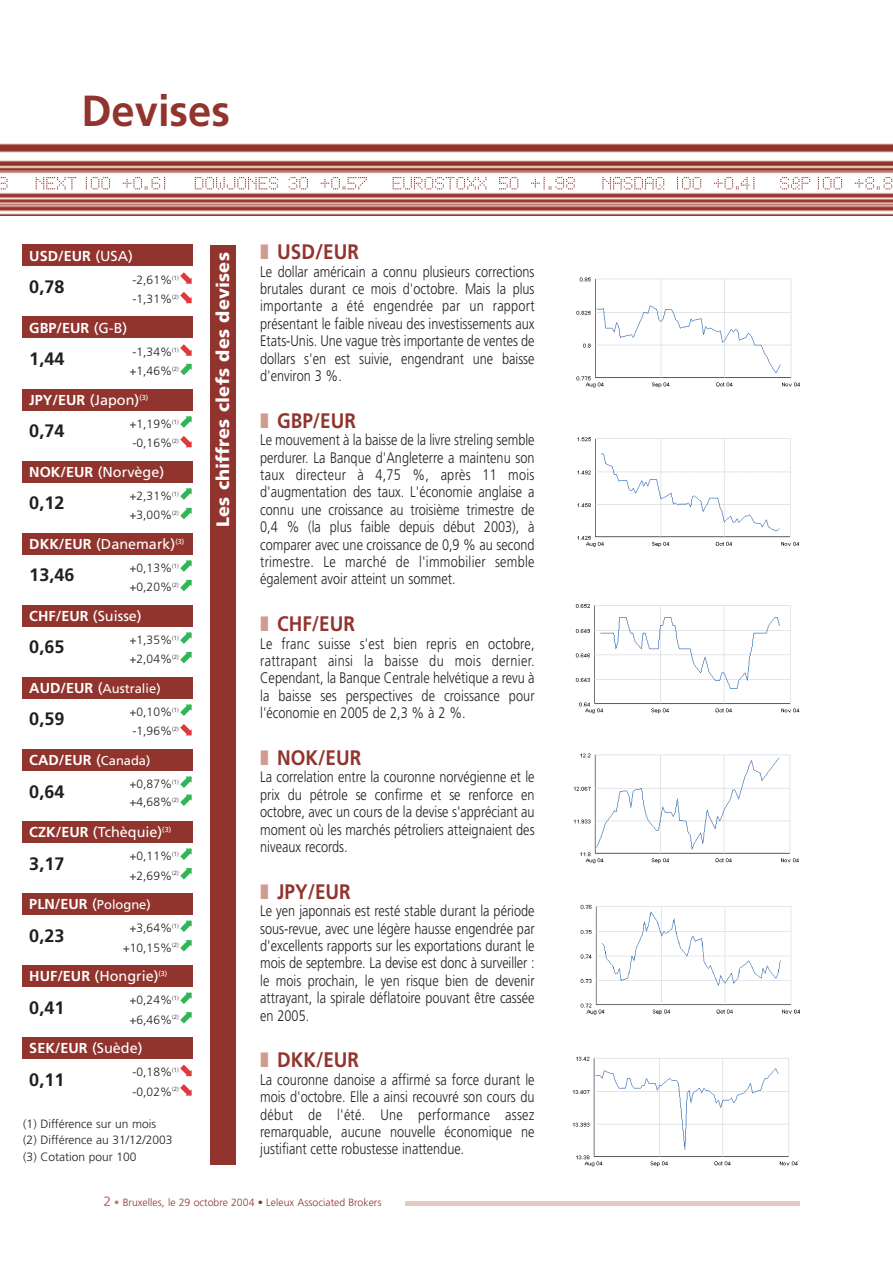
<style>
.page{position:relative;width:893px;height:1263px;background:#fff}
.page>*{position:absolute;margin:0;border:0;box-sizing:border-box;transform-origin:0 0}
.t1{font:700 43.5px "Frutiger";color:#92342e;scale:.96 1}
.t2{font:700 21px "Frutiger";color:#92342e;scale:.9 1}
.t3{font:700 18px "Frutiger";color:#231f20}
.t4{font:900 18px "Frutiger";letter-spacing:.01em;color:#fff}
.t5{font:300 15.3px/17.4px "Frutiger";color:#231f20;text-align:justify;scale:.83 1}
.t6{font:14.4px "Frutiger";color:#fff}
.t7{font:700 14.4px "Frutiger";color:#fff}
.t8{font:12.9px "Frutiger";color:#fff}
.t9{font:300 12px/19.5px "Frutiger";color:#231f20}
.t10{font:300 10.5px "Frutiger";color:#92342e}
.s1{font-weight:400}
.s2{font-weight:700}
.s3{font-weight:700;font-size:14.4px}
.s4{font-size:14.4px}
.s5{font-weight:400;font-size:12.9px}
.s6{color:#d09c91}
.s7{font-weight:400;font-size:13.5px;color:#bb776b}
.s8{color:#bb776b}
</style>
<div class="page">
<img style="left:576px;top:277px;width:224px;height:111px">
<img style="left:577px;top:437px;width:223px;height:110px">
<img style="left:575px;top:604px;width:225px;height:110px">
<img style="left:573px;top:753px;width:226px;height:111px">
<img style="left:580px;top:904px;width:221px;height:111px">
<img style="left:572px;top:1056px;width:226px;height:111px">
<img style="left:0;top:143px;width:892px;height:73px">
<svg style="left:36px;top:177px;width:40px;height:12px"></svg>
<svg style="left:86px;top:177px;width:24px;height:12px"></svg>
<svg style="left:123px;top:177px;width:42px;height:12px"></svg>
<svg style="left:195px;top:177px;width:83px;height:12px"></svg>
<svg style="left:288px;top:177px;width:20px;height:12px"></svg>
<svg style="left:320px;top:177px;width:47px;height:12px"></svg>
<svg style="left:392px;top:177px;width:94px;height:12px"></svg>
<svg style="left:499px;top:177px;width:19px;height:12px"></svg>
<svg style="left:531px;top:177px;width:43px;height:12px"></svg>
<svg style="left:602px;top:177px;width:62px;height:12px"></svg>
<svg style="left:677px;top:177px;width:24px;height:12px"></svg>
<svg style="left:713px;top:177px;width:41px;height:12px"></svg>
<svg style="left:780px;top:177px;width:30px;height:12px"></svg>
<svg style="left:817px;top:177px;width:25px;height:12px"></svg>
<svg style="left:854px;top:177px;width:38px;height:12px"></svg>
<svg style="left:0;top:177px;width:8px;height:12px"></svg>
<hr style="left:102px;top:1202px;width:697px;height:4px;background:#e6c9c0">
<div style="left:102px;top:1195px;width:302px;height:23px;background:#fff"></div>
<div style="left:22px;top:245px;width:170px;height:21px;background:#92342e"></div>
<svg style="left:180px;top:292px;width:12px;height:11px"></svg>
<svg style="left:180px;top:272px;width:12px;height:12px"></svg>
<div style="left:22px;top:317px;width:170px;height:21px;background:#92342e"></div>
<svg style="left:180px;top:364px;width:12px;height:11px"></svg>
<svg style="left:180px;top:344px;width:12px;height:12px"></svg>
<div style="left:22px;top:389px;width:170px;height:21px;background:#92342e"></div>
<svg style="left:180px;top:436px;width:12px;height:11px"></svg>
<svg style="left:180px;top:416px;width:12px;height:12px"></svg>
<div style="left:22px;top:461px;width:170px;height:21px;background:#92342e"></div>
<svg style="left:180px;top:508px;width:12px;height:11px"></svg>
<svg style="left:180px;top:488px;width:12px;height:12px"></svg>
<div style="left:22px;top:533px;width:170px;height:21px;background:#92342e"></div>
<svg style="left:180px;top:580px;width:12px;height:11px"></svg>
<svg style="left:180px;top:560px;width:12px;height:12px"></svg>
<div style="left:22px;top:605px;width:170px;height:21px;background:#92342e"></div>
<svg style="left:180px;top:652px;width:12px;height:11px"></svg>
<svg style="left:180px;top:632px;width:12px;height:12px"></svg>
<div style="left:22px;top:677px;width:170px;height:21px;background:#92342e"></div>
<svg style="left:180px;top:724px;width:12px;height:11px"></svg>
<svg style="left:180px;top:704px;width:12px;height:12px"></svg>
<div style="left:22px;top:749px;width:170px;height:21px;background:#92342e"></div>
<svg style="left:180px;top:795px;width:12px;height:11px"></svg>
<svg style="left:180px;top:777px;width:12px;height:11px"></svg>
<div style="left:22px;top:821px;width:170px;height:21px;background:#92342e"></div>
<svg style="left:180px;top:868px;width:12px;height:12px"></svg>
<svg style="left:180px;top:849px;width:12px;height:11px"></svg>
<div style="left:22px;top:893px;width:170px;height:21px;background:#92342e"></div>
<svg style="left:180px;top:940px;width:12px;height:12px"></svg>
<svg style="left:180px;top:921px;width:12px;height:11px"></svg>
<div style="left:22px;top:965px;width:170px;height:21px;background:#92342e"></div>
<svg style="left:180px;top:1012px;width:12px;height:12px"></svg>
<svg style="left:180px;top:993px;width:12px;height:11px"></svg>
<div style="left:22px;top:1037px;width:170px;height:21px;background:#92342e"></div>
<svg style="left:180px;top:1084px;width:12px;height:12px"></svg>
<svg style="left:180px;top:1065px;width:12px;height:11px"></svg>
<div style="left:211px;top:245px;width:25px;height:919px;background:#92342e"></div>
<h1 class="t1" style="left:81px;top:94px;width:156px">Devises</h1>
<p class="t7" style="left:29px;top:250px;width:105px">USD/EUR <span class="s1">(USA)</span></p>
<p class="t3" style="left:29px;top:280px;width:37px">0,78</p>
<p class="t9" style="left:133px;top:271px;width:48px">-2,61%<sup>(1) </sup>-1,31%<sup>(2)</sup></p>
<p class="t7" style="left:29px;top:322px;width:99px">GBP/EUR <span class="s1">(G-B)</span></p>
<p class="t3" style="left:29px;top:352px;width:37px">1,44</p>
<p class="t9" style="left:129px;top:343px;width:51px">-1,34%<sup>(1) </sup>+1,46%<sup>(2)</sup></p>
<p class="t7" style="left:29px;top:394px;width:120px">JPY/EUR <span class="s1">(Japon)</span><sup>(3)</sup></p>
<p class="t3" style="left:29px;top:424px;width:37px">0,74</p>
<p class="t9" style="left:129px;top:415px;width:51px">+1,19%<sup>(1) </sup>-0,16%<sup>(2)</sup></p>
<p class="t6" style="left:29px;top:466px;width:136px"><span class="s2">NOK/EUR</span> (Norvège)</p>
<p class="t3" style="left:29px;top:496px;width:37px">0,12</p>
<p class="t9" style="left:129px;top:487px;width:51px">+2,31%<sup>(1) </sup>+3,00%<sup>(2)</sup></p>
<p class="t6" style="left:29px;top:538px;width:156px"><span class="s2">DKK/EUR</span> (Danemark)<sup>(3)</sup></p>
<p class="t3" style="left:29px;top:568px;width:47px">13,46</p>
<p class="t9" style="left:129px;top:559px;width:51px">+0,13%<sup>(1) </sup>+0,20%<sup>(2)</sup></p>
<p class="t6" style="left:29px;top:610px;width:114px"><span class="s2">CHF/EUR</span> (Suisse)</p>
<p class="t3" style="left:29px;top:640px;width:37px">0,65</p>
<p class="t9" style="left:129px;top:631px;width:51px">+1,35%<sup>(1) </sup>+2,04%<sup>(2)</sup></p>
<p class="t8" style="left:29px;top:683px;width:133px"><span class="s3">AUD/EUR</span> <span class="s4">(</span>Australie)</p>
<p class="t3" style="left:29px;top:712px;width:37px">0,59</p>
<p class="t9" style="left:129px;top:703px;width:51px">+0,10%<sup>(1) </sup>-1,96%<sup>(2)</sup></p>
<p class="t7" style="left:29px;top:754px;width:123px">CAD/EUR <span class="s1">(</span><span class="s5">Canada)</span></p>
<p class="t3" style="left:29px;top:784px;width:37px">0,64</p>
<p class="t9" style="left:129px;top:776px;width:51px;line-height:18px">+0,87%<sup>(1) </sup>+4,68%<sup>(2)</sup></p>
<p class="t6" style="left:29px;top:826px;width:143px"><span class="s2">CZK/EUR</span> (Tchèquie)<sup>(3)</sup></p>
<p class="t3" style="left:29px;top:856px;width:37px">3,17</p>
<p class="t9" style="left:129px;top:847px;width:51px">+0,11%<sup>(1) </sup>+2,69%<sup>(2)</sup></p>
<p class="t8" style="left:29px;top:899px;width:123px"><span class="s3">PLN/EUR</span> <span class="s4">(</span>Pologne)</p>
<p class="t3" style="left:29px;top:928px;width:37px">0,23</p>
<p class="t9" style="left:123px;top:919px;width:57px;text-align:center">+3,64%<sup>(1) </sup>+10,15%<sup>(2)</sup></p>
<p class="t6" style="left:29px;top:970px;width:139px"><span class="s2">HUF/EUR</span> (Hongrie)<sup>(3)</sup></p>
<p class="t3" style="left:29px;top:1000px;width:37px">0,41</p>
<p class="t9" style="left:129px;top:991px;width:51px">+0,24%<sup>(1) </sup>+6,46%<sup>(2)</sup></p>
<p class="t7" style="left:29px;top:1042px;width:115px">SEK/EUR <span class="s1">(Suède)</span></p>
<p class="t3" style="left:29px;top:1072px;width:37px">0,11</p>
<p class="t9" style="left:133px;top:1063px;width:48px">-0,18%<sup>(1) </sup>-0,02%<sup>(2)</sup></p>
<p class="t9" style="left:23px;top:1116px;width:151px;line-height:16.5px">(1) Différence sur un mois<br>(2) Différence au 31/12/2003 (3) Cotation pour 100</p>
<p class="t4" style="left:216px;top:527px;width:277px;rotate:-90deg">Les chiffres clefs des devises</p>
<h2 class="t2" style="left:260px;top:243px;width:111px"><span class="s6">❚</span> USD/EUR</h2>
<p class="t5" style="left:260px;top:264px;width:332px">Le dollar américain a connu plusieurs corrections brutales durant ce mois d'octobre. Mais la plus importante a été engendrée par un rapport présentant le faible niveau des investissements aux Etats-Unis. Une vague très importante de ventes de dollars s'en est suivie, engendrant une baisse d'environ 3 %.</p>
<h2 class="t2" style="left:260px;top:412px;width:108px"><span class="s6">❚</span> GBP/EUR</h2>
<p class="t5" style="left:260px;top:432px;width:332px">Le mouvement à la baisse de la livre streling semble perdurer. La Banque d'Angleterre a maintenu son taux directeur à 4,75 %, après 11 mois d'augmentation des taux. L'économie anglaise a connu une croissance au troisième trimestre de 0,4 % (la plus faible depuis début 2003), à comparer avec une croissance de 0,9 % au second trimestre. Le marché de l'immobilier semble également avoir atteint un sommet.</p>
<h2 class="t2" style="left:260px;top:615px;width:107px"><span class="s6">❚</span> CHF/EUR</h2>
<p class="t5" style="left:260px;top:636px;width:332px">Le franc suisse s'est bien repris en octobre, rattrapant ainsi la baisse du mois dernier.<br>Cependant, la Banque Centrale helvétique a revu à la baisse ses perspectives de croissance pour l'économie en 2005 de 2,3 % à 2 %.</p>
<h2 class="t2" style="left:260px;top:749px;width:114px"><span class="s6">❚</span> NOK/EUR</h2>
<p class="t5" style="left:260px;top:769px;width:332px">La correlation entre la couronne norvégienne et le prix du pétrole se confirme et se renforce en octobre, avec un cours de la devise s'appréciant au moment où les marchés pétroliers atteignaient des niveaux records.</p>
<h2 class="t2" style="left:260px;top:883px;width:102px"><span class="s6">❚</span> JPY/EUR</h2>
<p class="t5" style="left:260px;top:903px;width:332px">Le yen japonnais est resté stable durant la période sous-revue, avec une légère hausse engendrée par d'excellents rapports sur les exportations durant le mois de septembre. La devise est donc à surveiller : le mois prochain, le yen risque bien de devenir attrayant, la spirale déflatoire pouvant être cassée en 2005.</p>
<h2 class="t2" style="left:260px;top:1052px;width:111px"><span class="s6">❚</span> DKK/EUR</h2>
<p class="t5" style="left:260px;top:1072px;width:332px">La couronne danoise a affirmé sa force durant le mois d'octobre. Elle a ainsi recouvré son cours du début de l'été. Une performance assez remarquable, aucune nouvelle économique ne justifiant cette robustesse inattendue.</p>
<p class="t10" style="left:104px;top:1199px;width:279px"><span class="s7">2</span> <span class="s8">•</span> Bruxelles, le 29 octobre 2004 • Leleux Associated Brokers</p>
</div>
